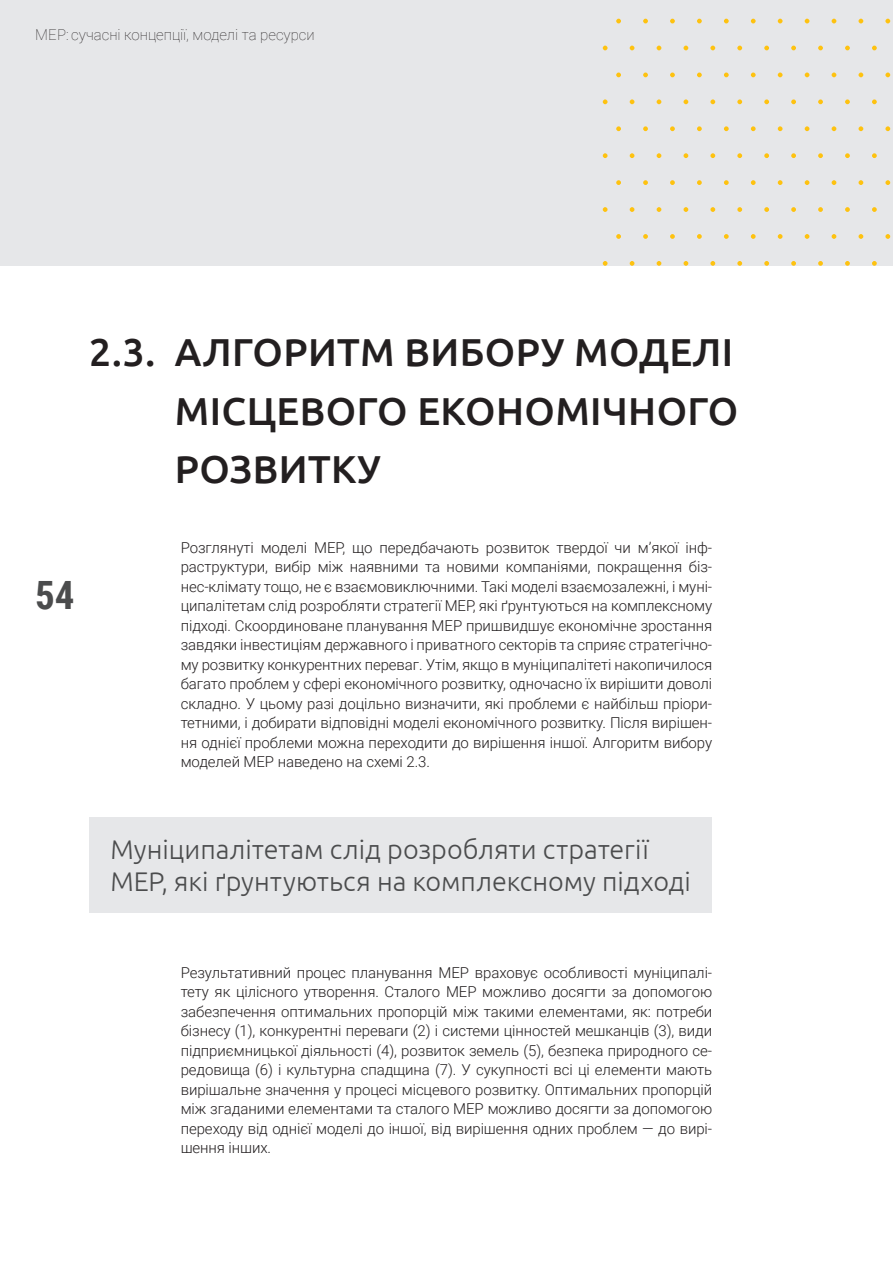
<style>
.page{position:relative;width:893px;height:1263px;background:#fff}
.page>*{position:absolute;margin:0;border:0;box-sizing:border-box;transform-origin:0 0}
.t1{font:500 39px/58.5px "Ubuntu";letter-spacing:.01em;color:#231f20}
.t2{font:700 39px "Roboto Condensed";color:#4b4c4d}
.t3{font:300 27px/32.4px "Ubuntu";color:#4b4c4d}
.t4{font:300 15px/19.5px "Roboto";letter-spacing:-.005em;color:#231f20;text-align:justify}
.t5{font:100 15px "Roboto";color:#231f20}
</style>
<div class="page">
<div style="left:0;top:0;width:893px;height:266px;background:#e6e7e9"></div>
<svg style="left:616px;top:19px;width:5px;height:4px"></svg>
<svg style="left:643px;top:19px;width:5px;height:4px"></svg>
<svg style="left:670px;top:19px;width:5px;height:4px"></svg>
<svg style="left:697px;top:19px;width:5px;height:4px"></svg>
<svg style="left:724px;top:19px;width:5px;height:4px"></svg>
<svg style="left:751px;top:19px;width:5px;height:4px"></svg>
<svg style="left:778px;top:19px;width:4px;height:4px"></svg>
<svg style="left:805px;top:19px;width:4px;height:4px"></svg>
<svg style="left:832px;top:19px;width:4px;height:4px"></svg>
<svg style="left:858px;top:19px;width:5px;height:4px"></svg>
<svg style="left:885px;top:19px;width:5px;height:4px"></svg>
<svg style="left:603px;top:46px;width:4px;height:4px"></svg>
<svg style="left:630px;top:46px;width:4px;height:4px"></svg>
<svg style="left:657px;top:46px;width:4px;height:4px"></svg>
<svg style="left:683px;top:46px;width:5px;height:4px"></svg>
<svg style="left:710px;top:46px;width:5px;height:4px"></svg>
<svg style="left:737px;top:46px;width:5px;height:4px"></svg>
<svg style="left:764px;top:46px;width:5px;height:4px"></svg>
<svg style="left:791px;top:46px;width:5px;height:4px"></svg>
<svg style="left:818px;top:46px;width:5px;height:4px"></svg>
<svg style="left:845px;top:46px;width:5px;height:4px"></svg>
<svg style="left:872px;top:46px;width:5px;height:4px"></svg>
<svg style="left:616px;top:73px;width:5px;height:4px"></svg>
<svg style="left:643px;top:73px;width:5px;height:4px"></svg>
<svg style="left:670px;top:73px;width:5px;height:4px"></svg>
<svg style="left:697px;top:73px;width:5px;height:4px"></svg>
<svg style="left:724px;top:73px;width:5px;height:4px"></svg>
<svg style="left:751px;top:73px;width:5px;height:4px"></svg>
<svg style="left:778px;top:73px;width:4px;height:4px"></svg>
<svg style="left:805px;top:73px;width:4px;height:4px"></svg>
<svg style="left:832px;top:73px;width:4px;height:4px"></svg>
<svg style="left:858px;top:73px;width:5px;height:4px"></svg>
<svg style="left:885px;top:73px;width:5px;height:4px"></svg>
<svg style="left:603px;top:99px;width:4px;height:5px"></svg>
<svg style="left:630px;top:99px;width:4px;height:5px"></svg>
<svg style="left:657px;top:99px;width:4px;height:5px"></svg>
<svg style="left:683px;top:99px;width:5px;height:5px"></svg>
<svg style="left:710px;top:99px;width:5px;height:5px"></svg>
<svg style="left:737px;top:99px;width:5px;height:5px"></svg>
<svg style="left:764px;top:99px;width:5px;height:5px"></svg>
<svg style="left:791px;top:99px;width:5px;height:5px"></svg>
<svg style="left:818px;top:99px;width:5px;height:5px"></svg>
<svg style="left:845px;top:99px;width:5px;height:5px"></svg>
<svg style="left:872px;top:99px;width:5px;height:5px"></svg>
<svg style="left:616px;top:126px;width:5px;height:5px"></svg>
<svg style="left:643px;top:126px;width:5px;height:5px"></svg>
<svg style="left:670px;top:126px;width:5px;height:5px"></svg>
<svg style="left:697px;top:126px;width:5px;height:5px"></svg>
<svg style="left:724px;top:126px;width:5px;height:5px"></svg>
<svg style="left:751px;top:126px;width:5px;height:5px"></svg>
<svg style="left:778px;top:126px;width:4px;height:5px"></svg>
<svg style="left:805px;top:126px;width:4px;height:5px"></svg>
<svg style="left:832px;top:126px;width:4px;height:5px"></svg>
<svg style="left:858px;top:126px;width:5px;height:5px"></svg>
<svg style="left:885px;top:126px;width:5px;height:5px"></svg>
<svg style="left:603px;top:153px;width:4px;height:5px"></svg>
<svg style="left:630px;top:153px;width:4px;height:5px"></svg>
<svg style="left:657px;top:153px;width:4px;height:5px"></svg>
<svg style="left:683px;top:153px;width:5px;height:5px"></svg>
<svg style="left:710px;top:153px;width:5px;height:5px"></svg>
<svg style="left:737px;top:153px;width:5px;height:5px"></svg>
<svg style="left:764px;top:153px;width:5px;height:5px"></svg>
<svg style="left:791px;top:153px;width:5px;height:5px"></svg>
<svg style="left:818px;top:153px;width:5px;height:5px"></svg>
<svg style="left:845px;top:153px;width:5px;height:5px"></svg>
<svg style="left:872px;top:153px;width:5px;height:5px"></svg>
<svg style="left:616px;top:180px;width:5px;height:5px"></svg>
<svg style="left:643px;top:180px;width:5px;height:5px"></svg>
<svg style="left:670px;top:180px;width:5px;height:5px"></svg>
<svg style="left:697px;top:180px;width:5px;height:5px"></svg>
<svg style="left:724px;top:180px;width:5px;height:5px"></svg>
<svg style="left:751px;top:180px;width:5px;height:5px"></svg>
<svg style="left:778px;top:180px;width:4px;height:5px"></svg>
<svg style="left:805px;top:180px;width:4px;height:5px"></svg>
<svg style="left:832px;top:180px;width:4px;height:5px"></svg>
<svg style="left:858px;top:180px;width:5px;height:5px"></svg>
<svg style="left:885px;top:180px;width:5px;height:5px"></svg>
<svg style="left:603px;top:207px;width:4px;height:5px"></svg>
<svg style="left:630px;top:207px;width:4px;height:5px"></svg>
<svg style="left:657px;top:207px;width:4px;height:5px"></svg>
<svg style="left:683px;top:207px;width:5px;height:5px"></svg>
<svg style="left:710px;top:207px;width:5px;height:5px"></svg>
<svg style="left:737px;top:207px;width:5px;height:5px"></svg>
<svg style="left:764px;top:207px;width:5px;height:5px"></svg>
<svg style="left:791px;top:207px;width:5px;height:5px"></svg>
<svg style="left:818px;top:207px;width:5px;height:5px"></svg>
<svg style="left:845px;top:207px;width:5px;height:5px"></svg>
<svg style="left:872px;top:207px;width:5px;height:5px"></svg>
<svg style="left:616px;top:234px;width:5px;height:5px"></svg>
<svg style="left:643px;top:234px;width:5px;height:5px"></svg>
<svg style="left:670px;top:234px;width:5px;height:5px"></svg>
<svg style="left:697px;top:234px;width:5px;height:5px"></svg>
<svg style="left:724px;top:234px;width:5px;height:5px"></svg>
<svg style="left:751px;top:234px;width:5px;height:5px"></svg>
<svg style="left:778px;top:234px;width:4px;height:5px"></svg>
<svg style="left:805px;top:234px;width:4px;height:5px"></svg>
<svg style="left:832px;top:234px;width:4px;height:5px"></svg>
<svg style="left:858px;top:234px;width:5px;height:5px"></svg>
<svg style="left:885px;top:234px;width:5px;height:5px"></svg>
<svg style="left:603px;top:261px;width:4px;height:5px"></svg>
<svg style="left:630px;top:261px;width:4px;height:5px"></svg>
<svg style="left:657px;top:261px;width:4px;height:5px"></svg>
<svg style="left:683px;top:261px;width:5px;height:5px"></svg>
<svg style="left:710px;top:261px;width:5px;height:5px"></svg>
<svg style="left:737px;top:261px;width:5px;height:5px"></svg>
<svg style="left:764px;top:261px;width:5px;height:5px"></svg>
<svg style="left:791px;top:261px;width:5px;height:5px"></svg>
<svg style="left:818px;top:261px;width:5px;height:5px"></svg>
<svg style="left:845px;top:261px;width:5px;height:5px"></svg>
<svg style="left:872px;top:261px;width:5px;height:5px"></svg>
<div style="left:89px;top:817px;width:623px;height:95px;background:#e6e7e9"></div>
<p class="t5" style="left:35px;top:24px;width:281px">МЕР : сучасні концепції, моделі та ресурси</p>
<h1 class="t1" style="left:175px;top:321px;width:565px;text-indent:-86px">2.3. АЛГОРИТМ ВИБОРУ МОДЕЛІ<br>МІСЦЕВОГО ЕКОНОМІЧНОГО<br>РОЗВИТКУ</h1>
<h1 class="t2" style="left:35px;top:567px;width:41px">54</h1>
<p class="t4" style="left:181px;top:537px;width:533px">Розглянуті моделі МЕР, що передбачають розвиток твердої чи м’якої інф&shy;раструктури, вибір між наявними та новими компаніями, покращення біз&shy;нес-клімату тощо, не є взаємовиключними. Такі моделі взаємозалежні, і муні&shy;ципалітетам слід розробляти стратегії МЕР, які ґрунтуються на комплексному підході. Скоординоване планування МЕР пришвидшує економічне зростання завдяки інвестиціям державного і приватного секторів та сприяє стратегічно&shy;му розвитку конкурентних переваг. Утім, якщо в муніципалітеті накопичилося багато проблем у сфері економічного розвитку, одночасно їх вирішити доволі складно. У цьому разі доцільно визначити, які проблеми є найбільш пріори&shy;тетними, і добирати відповідні моделі економічного розвитку. Після вирішен&shy;ня однієї проблеми можна переходити до вирішення іншої. Алгоритм вибору моделей МЕР наведено на схемі 2.3.</p>
<h2 class="t3" style="left:111px;top:832px;width:582px">Муніципалітетам слід розробляти стратегії<br>МЕР, які ґрунтуються на комплексному підході</h2>
<p class="t4" style="left:181px;top:962px;width:533px">Результативний процес планування МЕР враховує особливості муніципалі&shy;тету як цілісного утворення. Сталого МЕР можливо досягти за допомогою забезпечення оптимальних пропорцій між такими елементами, як: потреби бізнесу (1), конкурентні переваги (2) і системи цінностей мешканців (3), види підприємницької діяльності (4), розвиток земель (5), безпека природного се&shy;редовища (6) і культурна спадщина (7). У сукупності всі ці елементи мають вирішальне значення у процесі місцевого розвитку. Оптимальних пропорцій між згаданими елементами та сталого МЕР можливо досягти за допомогою переходу від однієї моделі до іншої, від вирішення одних проблем — до вирі&shy;шення інших.</p>
</div>
